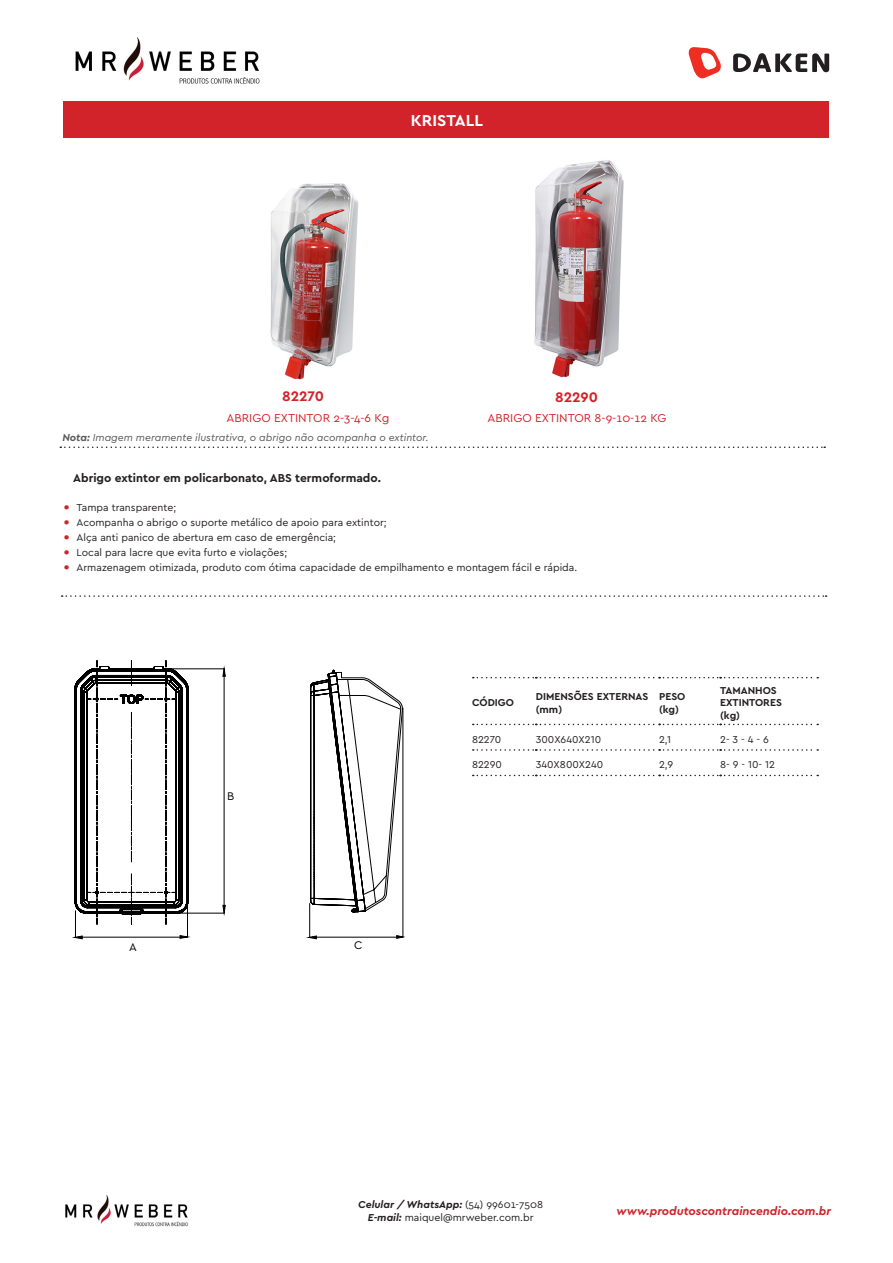
<style>
.page{position:relative;width:893px;height:1263px;background:#fff}
.page>*{position:absolute;margin:0;border:0;box-sizing:border-box;transform-origin:0 0}
.t1{font:700 16.5px "Cera Basic";color:#fff}
.t2{font:700 14.55px "Cera Basic";color:#d1232a}
.t3{font:12px "Cera Basic";color:#d1232a}
.t4{font:700 12px "Cera Basic";color:#231f20}
.t5{font:italic 700 12px "Cera Basic";color:#d1232a}
.t6{font:11.7px "Cera Basic";color:#000}
.t7{font:10.5px "Cera Basic";color:#231f20}
.t8{font:italic 10.5px "Cera Basic";color:#57585a}
.t9{font:700 10.5px/12.6px "Cera Basic";color:#231f20}
.t10{font:italic 700 10.5px "Cera Basic";color:#231f20}
.s1{font-weight:700}
.s2{font-weight:700;font-size:13.5px;color:#d1232a}
.s3{font-weight:400;font-style:normal}
.s4{font-weight:700;font-style:italic}
</style>
<div class="page">
<img style="left:534px;top:160px;width:90px;height:218px">
<img style="left:270px;top:183px;width:88px;height:197px">
<img style="left:75px;top:37px;width:185px;height:47px">
<svg style="left:688px;top:47px;width:33px;height:32px"></svg>
<svg style="left:733px;top:53px;width:96px;height:19px"></svg>
<img style="left:65px;top:1195px;width:123px;height:32px">
<svg style="left:60px;top:446px;width:765px;height:2px"></svg>
<svg style="left:62px;top:595px;width:765px;height:2px"></svg>
<div style="left:64px;top:101px;width:765px;height:36px;background:#d2222a"></div>
<svg style="left:473px;top:724px;width:345px;height:1px"></svg>
<svg style="left:473px;top:749px;width:345px;height:2px"></svg>
<svg style="left:473px;top:775px;width:345px;height:1px"></svg>
<svg style="left:473px;top:677px;width:345px;height:1px"></svg>
<svg style="left:74px;top:660px;width:237px;height:265px"></svg>
<svg style="left:223px;top:668px;width:3px;height:9px"></svg>
<svg style="left:223px;top:905px;width:3px;height:8px"></svg>
<hr style="left:78px;top:937px;width:107px;height:1px;background:#000">
<hr style="left:187px;top:905px;width:1px;height:32px;background:#000">
<svg style="left:180px;top:935px;width:8px;height:4px"></svg>
<svg style="left:74px;top:911px;width:9px;height:28px"></svg>
<hr style="left:312px;top:937px;width:88px;height:1px;background:#000">
<hr style="left:403px;top:708px;width:1px;height:229px;background:#000">
<hr style="left:309px;top:903px;width:1px;height:34px;background:#000">
<svg style="left:396px;top:935px;width:7px;height:4px"></svg>
<svg style="left:308px;top:936px;width:9px;height:3px"></svg>
<svg style="left:310px;top:669px;width:93px;height:244px"></svg>
<p class="t1" style="left:411px;top:111px;width:74px">KRISTALL</p>
<p class="t2" style="left:282px;top:387px;width:43px">82270</p>
<p class="t2" style="left:555px;top:389px;width:44px">82290</p>
<p class="t3" style="left:226px;top:411px;width:164px">ABRIGO EXTINTOR 2-3-4-6 Kg</p>
<p class="t3" style="left:487px;top:411px;width:180px">ABRIGO EXTINTOR 8-9-10-12 KG</p>
<p class="t8" style="left:62px;top:432px;width:368px"><span class="s1">Nota:</span> Imagem meramente ilustrativa, o abrigo não acompanha o extintor.</p>
<p class="t4" style="left:73px;top:471px;width:309px">Abrigo extintor em policarbonato, ABS termoformado.</p>
<p class="t7" style="left:64px;top:501px;width:114px"><span class="s2">•</span> Tampa transparente;</p>
<p class="t7" style="left:64px;top:516px;width:324px"><span class="s2">•</span> Acompanha o abrigo o suporte metálico de apoio para extintor;</p>
<p class="t7" style="left:64px;top:531px;width:274px"><span class="s2">•</span> Alça anti panico de abertura em caso de emergência;</p>
<p class="t7" style="left:64px;top:546px;width:225px"><span class="s2">•</span> Local para lacre que evita furto e violações;</p>
<p class="t7" style="left:64px;top:561px;width:515px"><span class="s2">•</span> Armazenagem otimizada, produto com ótima capacidade de empilhamento e montagem fácil e rápida.</p>
<p class="t9" style="left:472px;top:696px;width:43px">CÓDIGO</p>
<p class="t9" style="left:536px;top:690px;width:114px">DIMENSÕES EXTERNAS (mm)</p>
<p class="t9" style="left:659px;top:690px;width:28px">PESO</p>
<p class="t9" style="left:659px;top:703px;width:21px">(kg)</p>
<p class="t9" style="left:720px;top:684px;width:58px">TAMANHOS</p>
<p class="t9" style="left:720px;top:696px;width:63px">EXTINTORES</p>
<p class="t9" style="left:720px;top:709px;width:21px">(kg)</p>
<p class="t6" style="left:227px;top:789px;width:9px">B</p>
<p class="t6" style="left:129px;top:940px;width:9px">A</p>
<p class="t6" style="left:354px;top:938px;width:10px">C</p>
<p class="t7" style="left:472px;top:733px;width:31px">82270</p>
<p class="t7" style="left:536px;top:733px;width:67px">300X640X210</p>
<p class="t7" style="left:659px;top:733px;width:14px">2,1</p>
<p class="t7" style="left:720px;top:733px;width:50px">2- 3 - 4 - 6</p>
<p class="t7" style="left:472px;top:759px;width:32px">82290</p>
<p class="t7" style="left:536px;top:759px;width:69px">340X800X240</p>
<p class="t7" style="left:659px;top:759px;width:16px">2,9</p>
<p class="t7" style="left:720px;top:759px;width:56px">8- 9 - 10- 12</p>
<p class="t10" style="left:358px;top:1199px;width:186px">Celular / WhatsApp: <span class="s3">(54) 99601-7508</span></p>
<p class="t7" style="left:368px;top:1211px;width:167px"><span class="s4">E-mail:</span> maiquel@mrweber.com.br</p>
<p class="t5" style="left:617px;top:1203px;width:216px">www.produtoscontraincendio.com.br</p>
</div>
